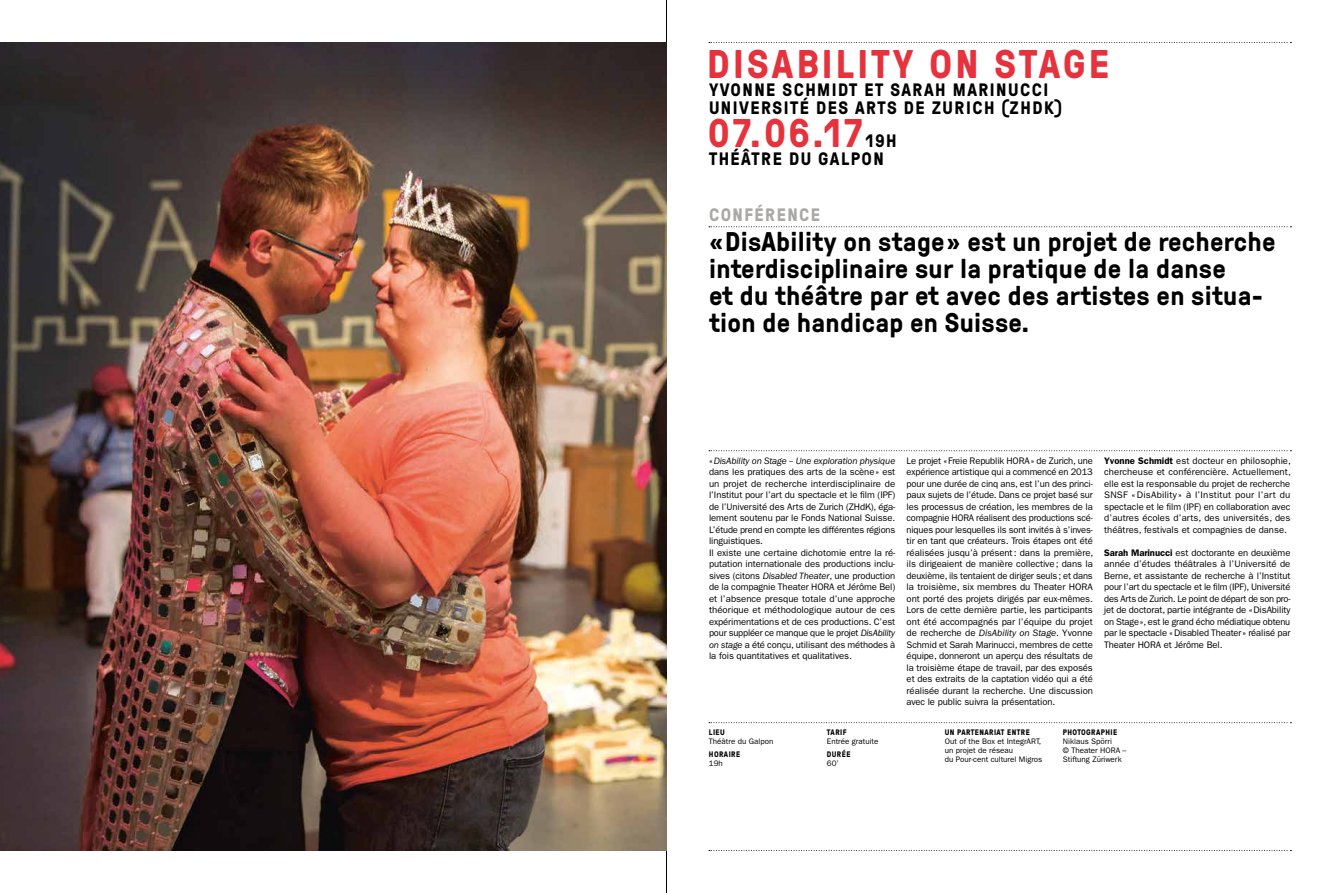
<style>
.page{position:relative;width:1333px;height:893px;background:#fff}
.page>*{position:absolute;margin:0;border:0;box-sizing:border-box;transform-origin:0 0}
.t1{font:700 40px "GT Pressura";letter-spacing:.08em;color:#e5323d}
.t2{font:700 27px/27px "GT Pressura";letter-spacing:.01em;color:#000}
.t3{font:700 18px/18px "GT Pressura";letter-spacing:.08em;color:#000}
.t4{font:700 18px "GT Pressura";letter-spacing:.08em;color:#a9a8a6}
.t5{font:9.5px/11.5px "Franklin Gothic";letter-spacing:-.01em;color:#000;text-align:justify}
.t6{font:8px/9px "Franklin Gothic";color:#000}
.t7{font:700 8px "GT Pressura";letter-spacing:.05em;color:#000}
.s1{font-style:italic}
.s2{font-weight:600}
</style>
<div class="page">
<hr style="left:666px;top:0;width:1px;height:893px;background:#000">
<svg style="left:709px;top:42px;width:582px;height:1px"></svg>
<svg style="left:709px;top:450px;width:582px;height:1px"></svg>
<svg style="left:709px;top:850px;width:582px;height:1px"></svg>
<svg style="left:709px;top:722px;width:582px;height:1px"></svg>
<img style="left:0;top:43px;width:666px;height:807px">
<svg style="left:709px;top:226px;width:582px;height:1px"></svg>
<h1 class="t1" style="left:707px;top:35px;width:404px">DISABILITY ON STAGE</h1>
<h3 class="t3" style="left:709px;top:80px;width:354px">YVONNE SCHMIDT ET SARAH MARINUCCI<br>UNIVERSITÉ DES ARTS DE ZURICH (ZHDK)</h3>
<h1 class="t1" style="left:707px;top:104px;width:156px">07.06.17</h1>
<h3 class="t3" style="left:709px;top:131px;width:189px;text-indent:157px">19H<br>THÉÂTRE DU GALPON</h3>
<h3 class="t4" style="left:709px;top:202px;width:113px">CONFÉRENCE</h3>
<h2 class="t2" style="left:709px;top:227px;width:568px">«DisAbility on stage» est un projet de recherche interdisciplinaire sur la pratique de la danse<br>et du théâtre par et avec des artistes en situa&shy;tion de handicap en Suisse.</h2>
<p class="t5" style="left:709px;top:455px;width:188px;text-align:left">«<span class="s1">DisAbility on Stage – Une exploration physique </span>dans les pratiques des arts de la scène» est un projet de recherche interdisciplinaire de l’Institut pour l’art du spectacle et le film (IPF) de l’Université des Arts de Zurich (ZHdK), éga&shy;lement soutenu par le Fonds National Suisse.<br>L’étude prend en compte les différentes régions linguistiques.<br>Il existe une certaine dichotomie entre la ré&shy;putation internationale des productions inclu&shy;sives (citons <span class="s1">Disabled Theater</span>, une production de la compagnie Theater HORA et Jérôme Bel) et l’absence presque totale d’une approche théorique et méthodologique autour de ces expérimentations et de ces productions. C’est pour suppléer ce manque que le projet <span class="s1">DisAbility on stage</span> a été conçu, utilisant des méthodes à la fois quantitatives et qualitatives.</p>
<p class="t5" style="left:906px;top:455px;width:188px">Le projet «Freie Republik HORA» de Zurich, une expérience artistique qui a commencé en 2013 pour une durée de cinq ans, est l’un des princi&shy;paux sujets de l’étude. Dans ce projet basé sur les processus de création, les membres de la compagnie HORA réalisent des productions scé&shy;niques pour lesquelles ils sont invités à s’inves&shy;tir en tant que créateurs. Trois étapes ont été réalisées jusqu’à présent: dans la première, ils dirigeaient de manière collective; dans la deuxième, ils tentaient de diriger seuls; et dans la troisième, six membres du Theater HORA ont porté des projets dirigés par eux-mêmes.<br>Lors de cette dernière partie, les participants ont été accompagnés par l’équipe du projet de recherche de <span class="s1">DisAbility on Stage</span>. Yvonne Schmid et Sarah Marinucci, membres de cette équipe, donneront un aperçu des résultats de la troisième étape de travail, par des exposés et des extraits de la captation vidéo qui a été réalisée durant la recherche. Une discussion avec le public suivra la présentation.</p>
<p class="t5" style="left:1104px;top:455px;width:188px"><span class="s2">Yvonne Schmidt</span> est docteur en philosophie, chercheuse et conférencière. Actuellement, elle est la responsable du projet de recherche SNSF «DisAbility » à l’Institut pour l’art du spectacle et le film (IPF) en collaboration avec d’autres écoles d’arts, des universités, des théâtres, festivals et compagnies de danse.</p>
<p class="t5" style="left:1104px;top:547px;width:188px"><span class="s2">Sarah Marinucci</span> est doctorante en deuxième année d’études théâtrales à l’Université de Berne, et assistante de recherche à l’Institut pour l’art du spectacle et le film (IPF), Université des Arts de Zurich. Le point de départ de son pro&shy;jet de doctorat, partie intégrante de «DisAbility on Stage», est le grand écho médiatique obtenu par le spectacle «Disabled Theater » réalisé par Theater HORA et Jérôme Bel.</p>
<p class="t7" style="left:709px;top:726px;width:17px">LIEU</p>
<p class="t6" style="left:709px;top:736px;width:66px">Théâtre du Galpon</p>
<p class="t7" style="left:709px;top:748px;width:33px">HORAIRE</p>
<p class="t6" style="left:709px;top:759px;width:15px">19h</p>
<p class="t7" style="left:827px;top:726px;width:21px">TARIF</p>
<p class="t6" style="left:827px;top:736px;width:53px">Entrée gratuite</p>
<p class="t7" style="left:827px;top:748px;width:25px">DURÉE</p>
<p class="t6" style="left:827px;top:759px;width:13px">60’</p>
<p class="t7" style="left:944px;top:726px;width:86px">UN PARTENARIAT ENTRE</p>
<p class="t6" style="left:944px;top:736px;width:99px">Out of the Box et IntegrART, un projet de réseau<br>du Pour-cent culturel Migros</p>
<p class="t7" style="left:1062px;top:726px;width:56px">PHOTOGRAPHIE</p>
<p class="t6" style="left:1062px;top:736px;width:65px">Niklaus Spörri<br>© Theater HORA –<br>Stiftung Züriwerk</p>
</div>
